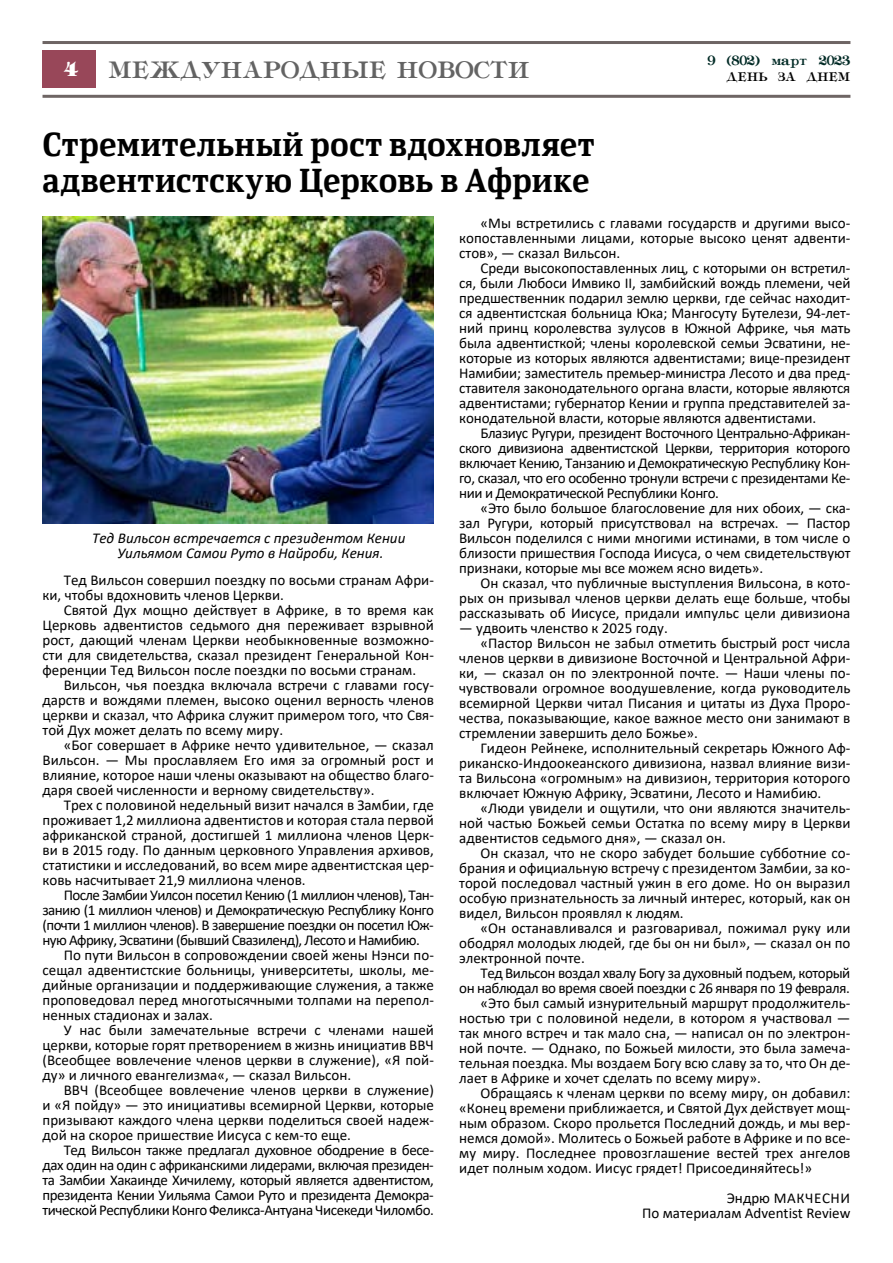
<style>
.page{position:relative;width:893px;height:1263px;background:#fff}
.page>*{position:absolute;margin:0;border:0;box-sizing:border-box;transform-origin:0 0}
.t1{font:700 33px/36px "Yefimov Serif W03";letter-spacing:.015em;color:#000;scale:.92 1}
.t2{font:28.5px "Tiffany";color:#636363}
.t3{font:16.5px "Tiffany";color:#002a25}
.t4{font:15px/15px "Calibri";color:#000;text-align:justify}
.t5{font:15px "Calibri";letter-spacing:-.03em;color:#000}
.t6{font:15px "Calibri";letter-spacing:-.04em;color:#000}
.t7{font:italic 15px/15px "Calibri";color:#000;text-align:center}
.t8{font:15px "Tiffany";color:#000}
.s1{font-family:"Tiff";font-weight:800;font-size:24px;color:#fff}
</style>
<div class="page">
<hr style="left:43px;top:41px;width:807px;height:3px;background:#6e6564">
<hr style="left:43px;top:95px;width:807px;height:3px;background:#6e6564">
<div style="left:43px;top:51px;width:53px;height:37px;background:#984759"></div>
<img style="left:43px;top:216px;width:391px;height:308px">
<p class="t3" style="left:708px;top:52px;width:144px">9 (802) март 2023</p>
<h2 class="t2" style="left:64px;top:55px;width:467px"><span class="s1">4</span> международные новости</h2>
<p class="t8" style="left:727px;top:69px;width:125px">ДЕНЬ ЗА ДНЕМ</p>
<h1 class="t1" style="left:43px;top:126px;width:602px">Стремительный рост вдохновляет адвентистскую Церковь в Африке</h1>
<p class="t7" style="left:92px;top:530px;width:315px">Тед Вильсон встречается с президентом Кении<br>Уильямом Самои Руто в Найроби, Кения.</p>
<p class="t4" style="left:43px;top:572px;width:393px;text-indent:21px">Тед Вильсон совершил поездку по восьми странам Афри&shy;ки, чтобы вдохновить членов Церкви.</p>
<p class="t4" style="left:43px;top:602px;width:393px;text-indent:21px">Святой Дух мощно действует в Африке, в то время как Церковь адвентистов седьмого дня переживает взрывной рост, дающий членам Церкви необыкновенные возможно&shy;сти для свидетельства, сказал президент Генеральной Кон&shy;ференции Тед Вильсон после поездки по восьми странам.</p>
<p class="t4" style="left:43px;top:677px;width:393px;text-indent:21px">Вильсон, чья поездка включала встречи с главами госу&shy;дарств и вождями племен, высоко оценил верность членов церкви и сказал, что Африка служит примером того, что Свя&shy;той Дух может делать по всему миру.</p>
<p class="t4" style="left:43px;top:737px;width:393px;text-indent:21px">«Бог совершает в Африке нечто удивительное, — сказал Вильсон. — Мы прославляем Его имя за огромный рост и влияние, которое наши члены оказывают на общество благо&shy;даря своей численности и верному свидетельству».</p>
<p class="t4" style="left:43px;top:797px;width:393px;text-indent:21px">Трех с половиной недельный визит начался в Замбии, где проживает 1,2 миллиона адвентистов и которая стала первой африканской страной, достигшей 1 миллиона членов Церк&shy;ви в 2015 году. По данным церковного Управления архивов, статистики и исследований, во всем мире адвентистская цер&shy;ковь насчитывает 21,9 миллиона членов.</p>
<p class="t6" style="left:64px;top:885px;width:372px">После Замбии Уилсон посетил Кению (1 миллион членов), Тан-</p>
<p class="t6" style="left:43px;top:900px;width:393px">занию (1 миллион членов) и Демократическую Республику Конго</p>
<p class="t6" style="left:43px;top:915px;width:393px">(почти 1 миллион членов). В завершение поездки он посетил Юж-</p>
<p class="t6" style="left:43px;top:930px;width:379px">ную Африку, Эсватини (бывший Свазиленд), Лесото и Намибию.</p>
<p class="t4" style="left:64px;top:947px;width:372px">По пути Вильсон в сопровождении своей жены Нэнси по-</p>
<p class="t4" style="left:43px;top:962px;width:393px">сещал адвентистские больницы, университеты, школы, ме-</p>
<p class="t4" style="left:43px;top:977px;width:393px">дийные организации и поддерживающие служения, а также</p>
<p class="t4" style="left:43px;top:992px;width:393px">проповедовал перед многотысячными толпами на перепол-</p>
<p class="t4" style="left:43px;top:1007px;width:172px">ненных стадионах и залах.</p>
<p class="t4" style="left:64px;top:1022px;width:372px">У нас были замечательные встречи с членами нашей</p>
<p class="t4" style="left:43px;top:1037px;width:391px">церкви, которые горят претворением в жизнь инициатив ВВЧ</p>
<p class="t4" style="left:43px;top:1052px;width:393px">(Всеобщее вовлечение членов церкви в служение), «Я пой-</p>
<p class="t4" style="left:43px;top:1067px;width:310px">ду» и личного евангелизма«, — сказал Вильсон.</p>
<p class="t4" style="left:64px;top:1082px;width:372px">ВВЧ (Всеобщее вовлечение членов церкви в служение)</p>
<p class="t4" style="left:43px;top:1097px;width:393px">и «Я пойду» — это инициативы всемирной Церкви, которые</p>
<p class="t4" style="left:43px;top:1112px;width:393px">призывают каждого члена церкви поделиться своей надеж-</p>
<p class="t4" style="left:43px;top:1127px;width:310px">дой на скорое пришествие Иисуса с кем-то еще.</p>
<p class="t5" style="left:64px;top:1140px;width:372px">Тед Вильсон также предлагал духовное ободрение в бесе-</p>
<p class="t5" style="left:43px;top:1155px;width:393px">дах один на один с африканскими лидерами, включая президен-</p>
<p class="t5" style="left:43px;top:1170px;width:393px">та Замбии Хакаинде Хичилему, который является адвентистом,</p>
<p class="t5" style="left:43px;top:1185px;width:393px">президента Кении Уильяма Самои Руто и президента Демокра-</p>
<p class="t5" style="left:43px;top:1200px;width:393px">тической Республики Конго Феликса-Антуана Чисекеди Чиломбо.</p>
<p class="t4" style="left:459px;top:215px;width:393px;text-indent:21px">«Мы встретились с главами государств и другими высо&shy;копоставленными лицами, которые высоко ценят адвенти&shy;стов», — сказал Вильсон.</p>
<p class="t4" style="left:459px;top:260px;width:393px;text-indent:21px">Среди высокопоставленных лиц, с которыми он встретил&shy;ся, были Любоси Имвико II, замбийский вождь племени, чей предшественник подарил землю церкви, где сейчас находит&shy;ся адвентистская больница Юка; Мангосуту Бутелези, 94-лет&shy;ний принц королевства зулусов в Южной Африке, чья мать была адвентисткой; члены королевской семьи Эсватини, не&shy;которые из которых являются адвентистами; вице-президент Намибии; заместитель премьер-министра Лесото и два пред&shy;ставителя законодательного органа власти, которые являются адвентистами; губернатор Кении и группа представителей за&shy;конодательной власти, которые являются адвентистами.</p>
<p class="t4" style="left:459px;top:425px;width:393px;text-indent:21px">Блазиус Ругури, президент Восточного Центрально-Африкан&shy;ского дивизиона адвентистской Церкви, территория которого включает Кению, Танзанию и Демократическую Республику Кон&shy;го, сказал, что его особенно тронули встречи с президентами Ке&shy;нии и Демократической Республики Конго.</p>
<p class="t4" style="left:459px;top:500px;width:393px;text-indent:21px">«Это было большое благословение для них обоих, — ска&shy;зал Ругури, который присутствовал на встречах. — Пастор Вильсон поделился с ними многими истинами, в том числе о близости пришествия Господа Иисуса, о чем свидетельствуют признаки, которые мы все можем ясно видеть».</p>
<p class="t4" style="left:459px;top:575px;width:393px;text-indent:21px">Он сказал, что публичные выступления Вильсона, в кото&shy;рых он призывал членов церкви делать еще больше, чтобы рассказывать об Иисусе, придали импульс цели дивизиона</p>
<p class="t4" style="left:459px;top:620px;width:210px">— удвоить членство к 2025 году.</p>
<p class="t4" style="left:480px;top:635px;width:371px">«Пастор Вильсон не забыл отметить быстрый рост числа</p>
<p class="t4" style="left:459px;top:650px;width:393px">членов церкви в дивизионе Восточной и Центральной Афри-</p>
<p class="t4" style="left:459px;top:665px;width:393px">ки, — сказал он по электронной почте. — Наши члены по-</p>
<p class="t4" style="left:459px;top:680px;width:393px">чувствовали огромное воодушевление, когда руководитель</p>
<p class="t4" style="left:459px;top:695px;width:393px">всемирной Церкви читал Писания и цитаты из Духа Проро-</p>
<p class="t4" style="left:459px;top:710px;width:393px">чества, показывающие, какое важное место они занимают в</p>
<p class="t4" style="left:459px;top:725px;width:240px">стремлении завершить дело Божье».</p>
<p class="t4" style="left:480px;top:740px;width:371px">Гидеон Рейнеке, исполнительный секретарь Южного Аф-</p>
<p class="t4" style="left:459px;top:755px;width:393px">риканско-Индоокеанского дивизиона, назвал влияние визи-</p>
<p class="t4" style="left:459px;top:770px;width:393px">та Вильсона «огромным» на дивизион, территория которого</p>
<p class="t4" style="left:459px;top:785px;width:364px">включает Южную Африку, Эсватини, Лесото и Намибию.</p>
<p class="t4" style="left:480px;top:800px;width:371px">«Люди увидели и ощутили, что они являются значитель-</p>
<p class="t4" style="left:459px;top:815px;width:393px">ной частью Божьей семьи Остатка по всему миру в Церкви</p>
<p class="t4" style="left:459px;top:830px;width:268px">адвентистов седьмого дня», — сказал он.</p>
<p class="t4" style="left:480px;top:845px;width:371px">Он сказал, что не скоро забудет большие субботние со-</p>
<p class="t4" style="left:459px;top:860px;width:393px">брания и официальную встречу с президентом Замбии, за ко-</p>
<p class="t4" style="left:459px;top:875px;width:393px">торой последовал частный ужин в его доме. Но он выразил</p>
<p class="t4" style="left:459px;top:890px;width:393px">особую признательность за личный интерес, который, как он</p>
<p class="t4" style="left:459px;top:905px;width:226px">видел, Вильсон проявлял к людям.</p>
<p class="t4" style="left:480px;top:920px;width:371px">«Он останавливался и разговаривал, пожимал руку или</p>
<p class="t4" style="left:459px;top:935px;width:393px">ободрял молодых людей, где бы он ни был», — сказал он по</p>
<p class="t4" style="left:459px;top:950px;width:127px">электронной почте.</p>
<p class="t5" style="left:480px;top:963px;width:371px">Тед Вильсон воздал хвалу Богу за духовный подъем, который</p>
<p class="t5" style="left:459px;top:978px;width:392px">он наблюдал во время своей поездки с 26 января по 19 февраля.</p>
<p class="t4" style="left:480px;top:995px;width:371px">«Это был самый изнурительный маршрут продолжитель-</p>
<p class="t4" style="left:459px;top:1010px;width:393px">ностью три с половиной недели, в котором я участвовал —</p>
<p class="t4" style="left:459px;top:1025px;width:393px">так много встреч и так мало сна, — написал он по электрон-</p>
<p class="t4" style="left:459px;top:1040px;width:393px">ной почте. — Однако, по Божьей милости, это была замеча-</p>
<p class="t4" style="left:459px;top:1055px;width:393px">тельная поездка. Мы воздаем Богу всю славу за то, что Он де-</p>
<p class="t4" style="left:459px;top:1070px;width:303px">лает в Африке и хочет сделать по всему миру».</p>
<p class="t4" style="left:480px;top:1085px;width:371px">Обращаясь к членам церкви по всему миру, он добавил:</p>
<p class="t4" style="left:459px;top:1100px;width:393px">«Конец времени приближается, и Святой Дух действует мощ-</p>
<p class="t4" style="left:459px;top:1115px;width:393px">ным образом. Скоро прольется Последний дождь, и мы вер-</p>
<p class="t4" style="left:459px;top:1130px;width:393px">немся домой». Молитесь о Божьей работе в Африке и по все-</p>
<p class="t4" style="left:459px;top:1145px;width:393px">му миру. Последнее провозглашение вестей трех ангелов</p>
<p class="t4" style="left:459px;top:1160px;width:354px">идет полным ходом. Иисус грядет! Присоединяйтесь!»</p>
<p class="t4" style="left:642px;top:1190px;width:210px;text-indent:85px">Эндрю Макчесни<br>По материалам Adventist Review</p>
</div>
